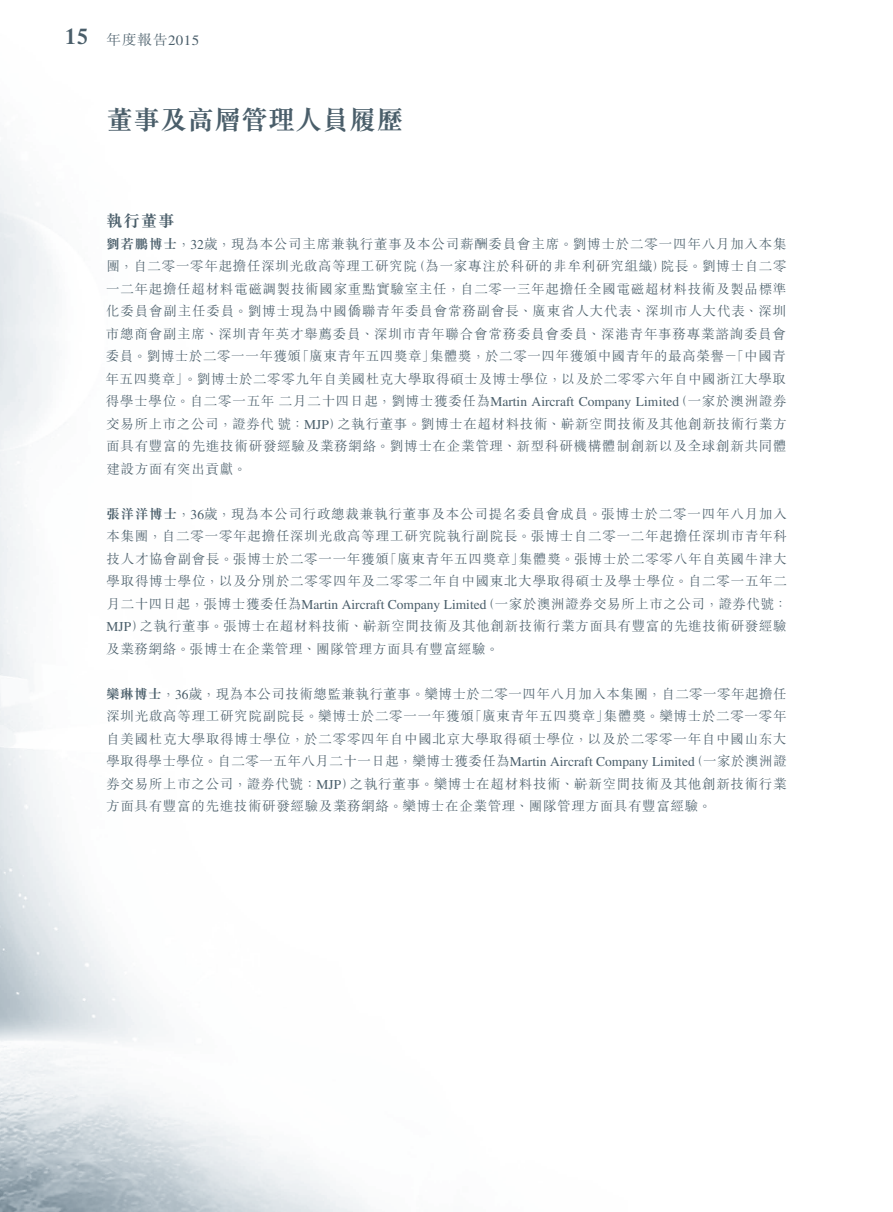
<style>
.page{position:relative;width:893px;height:1212px;background:#fff}
.page>*{position:absolute;margin:0;border:0;box-sizing:border-box;transform-origin:0 0}
.t1{font:700 27px "M Sung HK";color:#4a5e6a}
.t2{font:600 22.5px "Times LT Std";color:#4a5e6a;scale:1.05 1}
.t3{font:700 16.5px "M Sung HK";color:#4a5e6a}
.t4{font:300 14.25px "M Sung HK";color:#4a5e6a;scale:1.05 1}
.t5{font:300 13.5px/22.5px "M Sung HK";letter-spacing:.055em;color:#4a5e6a}
.t6{font:13.5px "Times LT Std";color:#4a5e6a}
.t7{font:300 13.5px/22.5px "M Sung HK";letter-spacing:.035em;color:#4a5e6a;text-align:right}
.s1{font-family:"Times LT Std";font-weight:400}
.s2{font-weight:700}
.s3{font-family:"M Sung HK";font-weight:300}
</style>
<div class="page">
<h2 class="t2" style="left:64px;top:23px;width:25px">15</h2>
<p class="t4" style="left:106px;top:30px;width:90px">年度報告<span class="s1">2015</span></p>
<h1 class="t1" style="left:106px;top:102px;width:298px">董事及高層管理人員履歷</h1>
<p class="t3" style="left:106px;top:210px;width:70px">執行董事</p>
<p class="t5" style="left:106px;top:232px;width:682px;text-align:right"><span class="s2">劉若鵬博士</span>，<span class="s1">32</span>歲，現為本公司主席兼執行董事及本公司薪酬委員會主席。劉博士於二零一四年八月加入本集院長。劉博士自二零</p>
<p class="t5" style="left:106px;top:254px;width:312px">團，自二零一零年起擔任深圳光啟高等理工研究院</p>
<p class="t5" style="left:106px;top:277px;width:682px">一二年起擔任超材料電磁調製技術國家重點實驗室主任，自二零一三年起擔任全國電磁超材料技術及製品標準</p>
<p class="t5" style="left:106px;top:299px;width:682px">化委員會副主任委員。劉博士現為中國僑聯青年委員會常務副會長、廣東省人大代表、深圳市人大代表、深圳</p>
<p class="t5" style="left:106px;top:322px;width:682px">市總商會副主席、深圳青年英才舉薦委員、深圳市青年聯合會常務委員會委員、深港青年事務專業諮詢委員會</p>
<p class="t5" style="left:430px;top:344px;width:357px">集體獎，於二零一四年獲頒中國青年的最高榮譽「－中國青</p>
<p class="t5" style="left:412px;top:254px;width:255px">（為一家專注於科研的非牟利研究組織）</p>
<p class="t5" style="left:296px;top:344px;width:141px">「廣東青年五四獎章」</p>
<p class="t5" style="left:106px;top:344px;width:197px">委員。劉博士於二零一一年獲頒</p>
<p class="t5" style="left:106px;top:367px;width:682px">年五四獎章」。劉博士於二零零九年自美國杜克大學取得碩士及博士學位，以及於二零零六年自中國浙江大學取</p>
<p class="t5" style="left:674px;top:389px;width:114px">（一家於澳洲證券</p>
<p class="t6" style="left:106px;top:394px;width:575px"><span class="s3">得學士學位。自二零一五年二月二十四日起，劉博士獲委任為</span>Martin Aircraft Company Limited</p>
<p class="t5" style="left:337px;top:412px;width:451px">之執行董事。劉博士在超材料技術、嶄新空間技術及其他創新技術行業方</p>
<p class="t5" style="left:106px;top:412px;width:682px">交易所上市之公司，證券代號：<span class="s1">MJP</span>）<br>面具有豐富的先進技術研發經驗及業務網絡。劉博士在企業管理、新型科研機構體制創新以及全球創新共同體建設方面有突出貢獻。</p>
<p class="t5" style="left:106px;top:502px;width:682px;text-align:right"><span class="s2">張洋洋博士</span>，<span class="s1">36</span>歲，現為本公司行政總裁兼執行董事及本公司提名委員會成員。張博士於二零一四年八月加入本集團，自二零一零年起擔任深圳光啟高等理工研究院執行副院長。張博士自二零一二年起擔任深圳市青年科集體獎。張博士於二零零八年自英國牛津大</p>
<p class="t5" style="left:384px;top:547px;width:142px">「廣東青年五四獎章」</p>
<p class="t5" style="left:107px;top:547px;width:284px">技人才協會副會長。張博士於二零一一年獲頒</p>
<p class="t5" style="left:106px;top:569px;width:682px">學取得博士學位，以及分別於二零零四年及二零零二年自中國東北大學取得碩士及學士學位。自二零一五年二</p>
<p class="t5" style="left:481px;top:592px;width:307px">（一家於澳洲證券交易所上市之公司，證券代號：</p>
<p class="t6" style="left:107px;top:597px;width:381px"><span class="s3">月二十四日起，張博士獲委任為</span>Martin Aircraft Company Limited</p>
<p class="t5" style="left:140px;top:614px;width:648px">之執行董事。張博士在超材料技術、嶄新空間技術及其他創新技術行業方面具有豐富的先進技術研發經驗</p>
<p class="t6" style="left:107px;top:619px;width:40px">MJP<span class="s3">）</span></p>
<p class="t5" style="left:106px;top:637px;width:394px">及業務網絡。張博士在企業管理、團隊管理方面具有豐富經驗。</p>
<p class="t7" style="left:106px;top:682px;width:682px"><span class="s2">欒琳博士</span>，<span class="s1">36</span>歲，現為本公司技術總監兼執行董事。欒博士於二零一四年八月加入本集團，自二零一零年起擔任集體獎。欒博士於二零一零年</p>
<p class="t5" style="left:469px;top:704px;width:142px">「廣東青年五四獎章」</p>
<p class="t5" style="left:106px;top:704px;width:369px">深圳光啟高等理工研究院副院長。欒博士於二零一一年獲頒</p>
<p class="t5" style="left:106px;top:727px;width:682px">自美國杜克大學取得博士學位，於二零零四年自中國北京大學取得碩士學位，以及於二零零一年自中國山东大</p>
<p class="t5" style="left:690px;top:749px;width:98px">（一家於澳洲證</p>
<p class="t5" style="left:350px;top:749px;width:438px;text-indent:-243px">學取得學士學位。自二零一五年八月二十一日起，欒博士獲委任為<span class="s1">Martin Aircraft Company Limited<br></span>之執行董事。欒博士在超材料技術、嶄新空間技術及其他創新技術行業</p>
<p class="t5" style="left:106px;top:772px;width:607px">券交易所上市之公司，證券代號：<span class="s1">MJP</span>）<br>方面具有豐富的先進技術研發經驗及業務網絡。欒博士在企業管理、團隊管理方面具有豐富經驗。</p>
</div>
